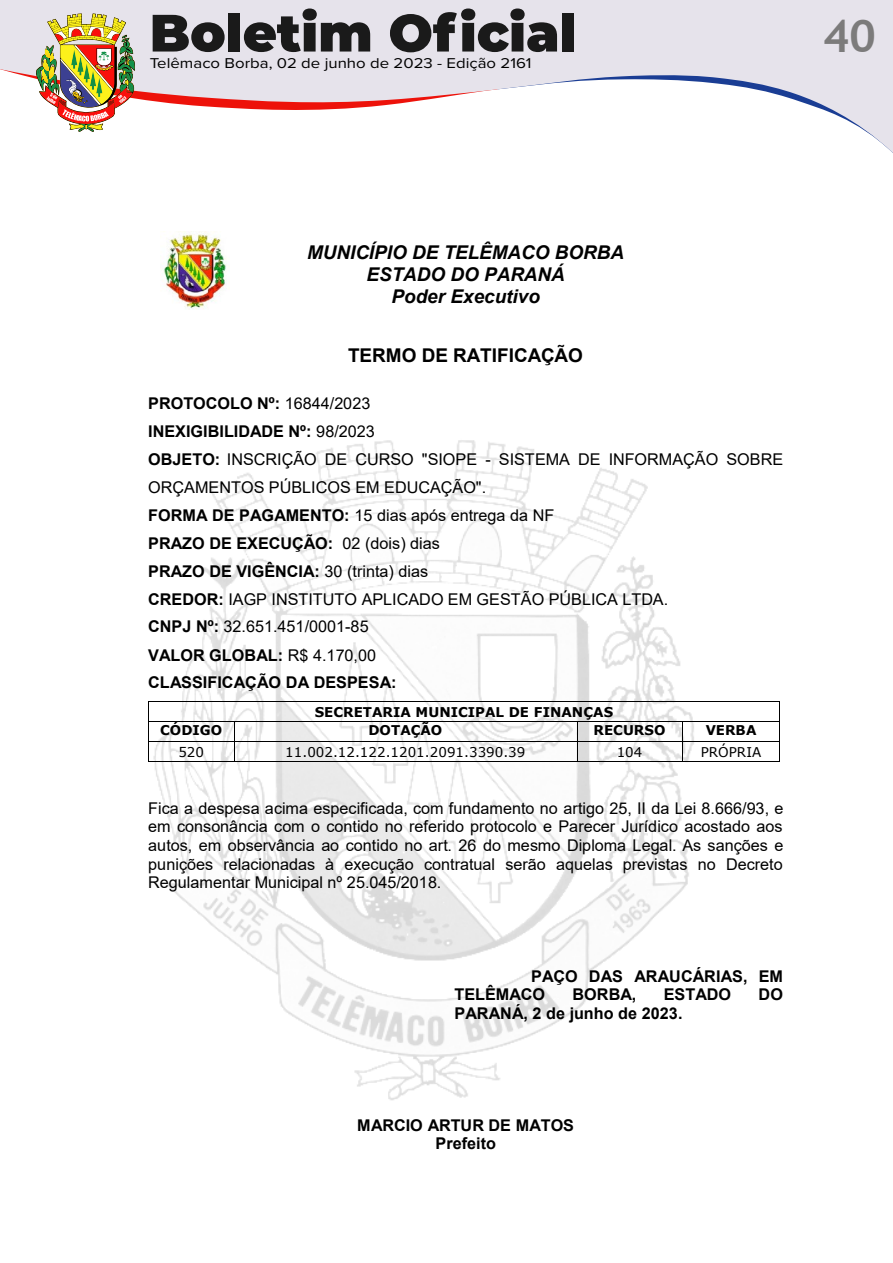
<style>
.page{position:relative;width:893px;height:1263px;background:#fff}
.page>*{position:absolute;margin:0;border:0;box-sizing:border-box;transform-origin:0 0}
.t1{font:700 45px "Trebuchet MS";color:#7c7b7b}
.t2{font:italic 700 18.9px/21.8px "Arial";letter-spacing:-.005em;color:#000;text-align:center}
.t3{font:700 18.9px "Arial";letter-spacing:-.005em;color:#000}
.t4{font:16.2px/27.9px "Arial";color:#000}
.t5{font:700 16.2px/18.6px "Arial";color:#000}
.t6{font:14.7px "Proxima Nova";color:#000;scale:1.14 1}
.t7{font:700 13.5px "Verdana";color:#000}
.t8{font:13.5px "Verdana";color:#000}
.s1{font-weight:700}
</style>
<div class="page">
<div style="left:0;top:0;width:893px;height:9px;background:#e6e3eb"></div>
<svg style="left:0;top:9px;width:893px;height:144px"></svg>
<img style="left:153px;top:440px;width:541px;height:660px">
<img style="left:163px;top:231px;width:63px;height:78px">
<hr style="left:149px;top:701px;width:630px;height:1px;background:#000">
<hr style="left:149px;top:721px;width:85px;height:1px;background:#000">
<hr style="left:235px;top:721px;width:342px;height:1px;background:#000">
<hr style="left:577px;top:721px;width:105px;height:1px;background:#000">
<hr style="left:683px;top:721px;width:97px;height:1px;background:#000">
<hr style="left:149px;top:741px;width:85px;height:1px;background:#000">
<hr style="left:235px;top:741px;width:342px;height:1px;background:#000">
<hr style="left:577px;top:741px;width:105px;height:1px;background:#000">
<hr style="left:683px;top:741px;width:97px;height:1px;background:#000">
<svg style="left:148px;top:701px;width:1px;height:61px"></svg>
<hr style="left:149px;top:761px;width:85px;height:1px;background:#000">
<svg style="left:234px;top:721px;width:1px;height:41px"></svg>
<hr style="left:235px;top:761px;width:342px;height:1px;background:#000">
<svg style="left:577px;top:722px;width:1px;height:39px"></svg>
<hr style="left:577px;top:761px;width:105px;height:1px;background:#000">
<svg style="left:682px;top:721px;width:1px;height:41px"></svg>
<hr style="left:683px;top:761px;width:97px;height:1px;background:#000">
<p class="t6" style="left:150px;top:53px;width:337px">Telêmaco Borba, 02 de junho de 2023 - Edição 2161</p>
<h1 class="t1" style="left:823px;top:8px;width:54px">40</h1>
<p class="t2" style="left:307px;top:242px;width:319px">MUNICÍPIO DE TELÊMACO BORBA<br>ESTADO DO PARANÁ<br>Poder Executivo</p>
<p class="t3" style="left:348px;top:342px;width:236px">TERMO DE RATIFICAÇÃO</p>
<p class="t4" style="left:148px;top:389px;width:636px"><span class="s1">PROTOCOLO Nº:</span> 16844/2023<br><span class="s1">INEXIGIBILIDADE Nº:</span> 98/2023<br><span class="s1">OBJETO:</span> INSCRIÇÃO DE CURSO "SIOPE - SISTEMA DE INFORMAÇÃO SOBRE ORÇAMENTOS PÚBLICOS EM EDUCAÇÃO".<br><span class="s1">FORMA DE PAGAMENTO:</span> 15 dias após entrega da NF<br><span class="s1">PRAZO DE EXECUÇÃO:</span> 02 (dois) dias<br><span class="s1">PRAZO DE VIGÊNCIA:</span> 30 (trinta) dias<br><span class="s1">CREDOR:</span> IAGP INSTITUTO APLICADO EM GESTÃO PÚBLICA LTDA.<br><span class="s1">CNPJ Nº:</span> 32.651.451/0001-85<br><span class="s1">VALOR GLOBAL:</span> R$ 4.170,00<br><span class="s1">CLASSIFICAÇÃO DA DESPESA:</span></p>
<p class="t7" style="left:315px;top:702px;width:300px">SECRETARIA MUNICIPAL DE FINANÇAS</p>
<p class="t7" style="left:160px;top:721px;width:63px">CÓDIGO</p>
<p class="t7" style="left:368px;top:721px;width:75px">DOTAÇÃO</p>
<p class="t7" style="left:593px;top:721px;width:73px">RECURSO</p>
<p class="t7" style="left:706px;top:721px;width:52px">VERBA</p>
<p class="t8" style="left:178px;top:742px;width:27px">520</p>
<p class="t8" style="left:285px;top:742px;width:242px">11.002.12.122.1201.2091.3390.39</p>
<p class="t8" style="left:617px;top:742px;width:27px">104</p>
<p class="t8" style="left:701px;top:742px;width:62px">PRÓPRIA</p>
<p class="t4" style="left:148px;top:799px;width:637px;line-height:18.6px;text-align:justify">Fica a despesa acima especificada, com fundamento no artigo 25, II da Lei 8.666/93, e em consonância com o contido no referido protocolo e Parecer Jurídico acostado aos autos, em observância ao contido no art. 26 do mesmo Diploma Legal. As sanções e punições relacionadas à execução contratual serão aquelas previstas no Decreto Regulamentar Municipal nº 25.045/2018.</p>
<p class="t5" style="left:454px;top:967px;width:330px;text-indent:77px">PAÇO DAS ARAUCÁRIAS, EM<br>TELÊMACO</p>
<p class="t5" style="left:573px;top:985px;width:65px">BORBA,</p>
<p class="t5" style="left:664px;top:985px;width:69px">ESTADO</p>
<p class="t5" style="left:759px;top:985px;width:26px">DO</p>
<p class="t5" style="left:454px;top:1004px;width:229px">PARANÁ, 2 de junho de 2023.</p>
<p class="t5" style="left:357px;top:1116px;width:218px;text-align:center">MARCIO ARTUR DE MATOS<br>Prefeito</p>
</div>
